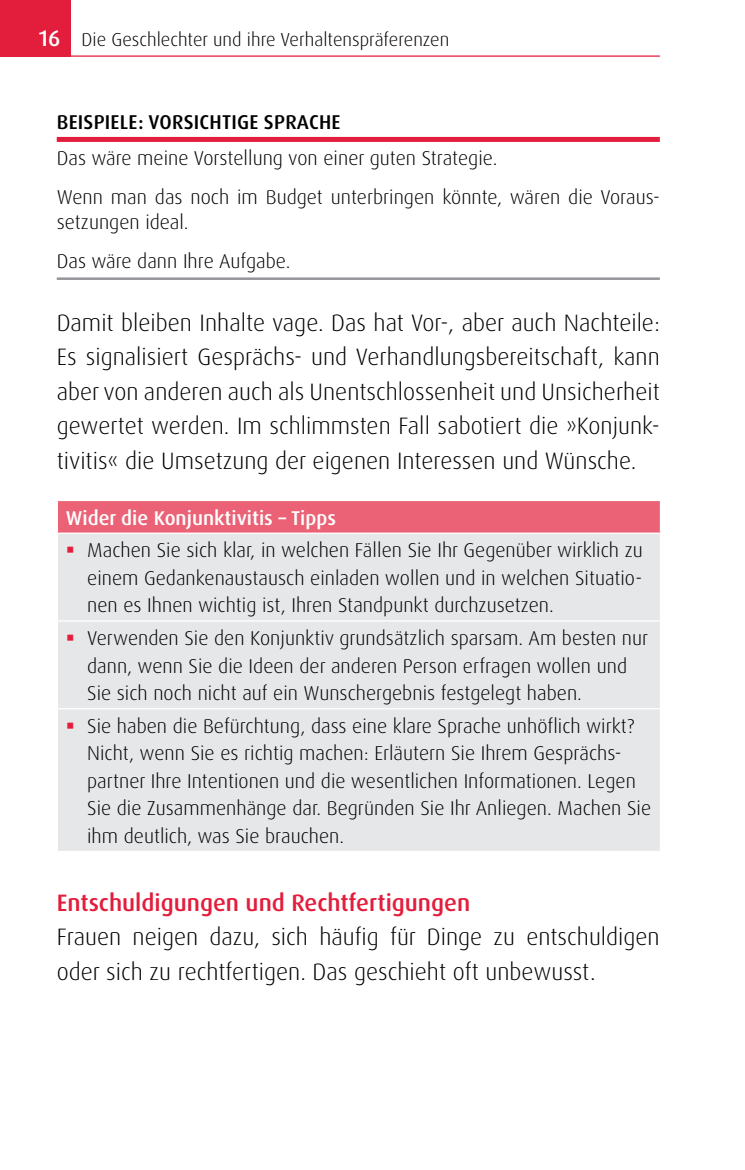
<style>
.page{position:relative;width:745px;height:1170px;background:#fff}
.page>*{position:absolute;margin:0;border:0;box-sizing:border-box;transform-origin:0 0}
.t1{font:300 23.75px/34.2px "Dax Pro";color:#000;text-align:justify}
.t2{font:500 23.75px "Dax Pro";color:#e31d3c}
.t3{font:300 20px/27.5px "Dax Pro";color:#000}
.t4{font:500 20px "Dax Pro";letter-spacing:.01em;color:#000}
.t5{font:500 20px "Dax Pro";color:#fff}
.t6{font:300 18.75px "Dax Pro";color:#000}
.s1{font-weight:500;font-size:22.5px;color:#fff}
</style>
<div class="page">
<div style="left:0;top:0;width:71px;height:57px;background:#e31d3c"></div>
<hr style="left:69px;top:55px;width:590px;height:2px;background:#e31d3c">
<div style="left:57px;top:137px;width:602px;height:5px;background:#e31d3c"></div>
<hr style="left:57px;top:277px;width:602px;height:3px;background:#939598">
<div style="left:57px;top:500px;width:603px;height:33px;background:#eb6176"></div>
<div style="left:58px;top:534px;width:601px;height:316px;background:#e6e7e8"></div>
<hr style="left:57px;top:500px;width:603px;height:1px;background:#fff">
<hr style="left:57px;top:501px;width:1px;height:31px;background:#fff">
<hr style="left:659px;top:501px;width:1px;height:31px;background:#fff">
<hr style="left:57px;top:532px;width:603px;height:2px;background:#fff">
<hr style="left:57px;top:620px;width:603px;height:1px;background:#fff">
<hr style="left:57px;top:708px;width:603px;height:1px;background:#fff">
<svg style="left:68px;top:547px;width:5px;height:6px"></svg>
<svg style="left:68px;top:635px;width:5px;height:5px"></svg>
<svg style="left:68px;top:722px;width:5px;height:6px"></svg>
<p class="t6" style="left:39px;top:28px;width:412px"><span class="s1">16</span> Die Geschlechter und ihre Verhaltenspräferenzen</p>
<p class="t4" style="left:57px;top:109px;width:285px">BEISPIELE: VORSICHTIGE SPRACHE</p>
<p class="t3" style="left:57px;top:138px;width:604px;line-height:39.2px">Das wäre meine Vorstellung von einer guten Strategie.<br>Wenn man das noch im Budget unterbringen könnte, wären die Voraus-</p>
<p class="t3" style="left:57px;top:202px;width:235px;line-height:39.2px">setzungen ideal.<br>Das wäre dann Ihre Aufgabe.</p>
<p class="t1" style="left:57px;top:305px;width:604px">Damit bleiben Inhalte vage. Das hat Vor-, aber auch Nachteile:<br>Es signalisiert Gesprächs- und Verhandlungsbereitschaft, kann aber von anderen auch als Unentschlossenheit und Unsicherheit gewertet werden. Im schlimmsten Fall sabotiert die »Konjunk&shy;tivitis« die Umsetzung der eigenen Interessen und Wünsche.</p>
<p class="t5" style="left:66px;top:505px;width:271px">Wider die Konjunktivitis – Tipps</p>
<p class="t3" style="left:87px;top:536px;width:557px;text-align:justify">Machen Sie sich klar, in welchen Fällen Sie Ihr Gegenüber wirklich zu einem Gedankenaustausch einladen wollen und in welchen Situatio&shy;nen es Ihnen wichtig ist, Ihren Standpunkt durchzusetzen.</p>
<p class="t3" style="left:87px;top:624px;width:562px">Verwenden Sie den Konjunktiv grundsätzlich sparsam. Am besten nur dann, wenn Sie die Ideen der anderen Person erfragen wollen und<br>Sie sich noch nicht auf ein Wunschergebnis festgelegt haben.</p>
<p class="t3" style="left:87px;top:712px;width:565px">Sie haben die Befürchtung, dass eine klare Sprache unhöflich wirkt?<br>Nicht, wenn Sie es richtig machen: Erläutern Sie Ihrem Gesprächs&shy;partner Ihre Intentionen und die wesentlichen Informationen. Legen Sie die Zusammenhänge dar. Begründen Sie Ihr Anliegen. Machen Sie ihm deutlich, was Sie brauchen.</p>
<p class="t2" style="left:57px;top:887px;width:415px">Entschuldigungen und Rechtfertigungen</p>
<p class="t1" style="left:57px;top:919px;width:604px">Frauen neigen dazu, sich häufig für Dinge zu entschuldigen oder sich zu rechtfertigen. Das geschieht oft unbewusst.</p>
</div>
